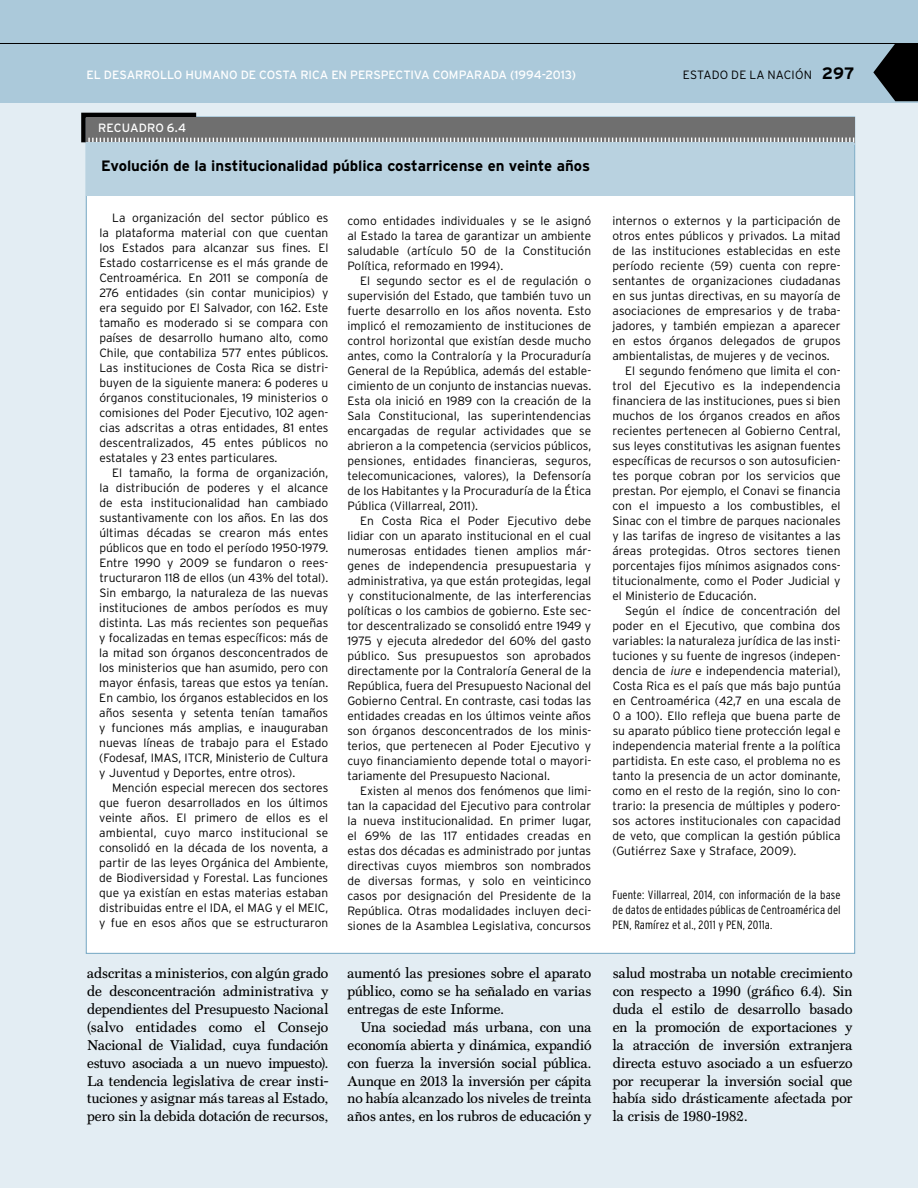
<style>
.page{position:relative;width:918px;height:1188px;background:#e3edf3}
.page>*{position:absolute;margin:0;border:0;box-sizing:border-box;transform-origin:0 0}
.t1{font:700 15px "Interstate";letter-spacing:-.005em;color:#000}
.t2{font:14.25px/18px "Scotch Text";color:#000;text-align:justify}
.t3{font:300 12px/15px "Interstate";color:#000;text-align:justify}
.t4{font:300 condensed 12px/15px "Interstate";letter-spacing:.01em;color:#000;text-align:justify}
.t5{font:12px "Interstate";letter-spacing:-.01em;color:#fff}
.t6{font:12px "Interstate";letter-spacing:.01em;color:#fff}
.s1{font-weight:700;font-size:16.5px}
.s2{font-style:italic}
</style>
<div class="page">
<div style="left:0;top:0;width:918px;height:102px;background:#abc9da"></div>
<hr style="left:0;top:43px;width:918px;height:1px;background:#000">
<svg style="left:873px;top:44px;width:45px;height:57px"></svg>
<div style="left:86px;top:117px;width:769px;height:837px;background:#fff;border:1px solid #73a6c2"></div>
<svg style="left:81px;top:112px;width:774px;height:35px"></svg>
<div style="left:87px;top:142px;width:767px;height:54px;background:#b9d2e0"></div>
<p class="t5" style="left:87px;top:68px;width:491px">EL DESARROLLO HUMANO DE COSTA RICA EN PERSPECTIVA COMPARADA (1994-2013)</p>
<p class="t3" style="left:683px;top:67px;width:173px">ESTADO DE LA NACIÓN <span class="s1">297</span></p>
<p class="t6" style="left:98px;top:121px;width:90px">RECUADRO 6.4</p>
<p class="t1" style="left:101px;top:157px;width:490px">Evolución de la institucionalidad pública costarricense en veinte años</p>
<p class="t3" style="left:99px;top:211px;width:231px;text-indent:13px">La organización del sector público es la plataforma material con que cuentan los Estados para alcanzar sus fines. El Estado costarricense es el más grande de Centroamérica. En 2011 se componía de 276 entidades (sin contar municipios) y era seguido por El Salvador, con 162. Este tamaño es moderado si se compara con países de desarrollo humano alto, como Chile, que contabiliza 577 entes públicos.<br>Las instituciones de Costa Rica se distri&shy;buyen de la siguiente manera: 6 poderes u órganos constitucionales, 19 ministerios o comisiones del Poder Ejecutivo, 102 agen&shy;cias adscritas a otras entidades, 81 entes descentralizados, 45 entes públicos no estatales y 23 entes particulares.</p>
<p class="t3" style="left:99px;top:466px;width:231px;text-indent:13px">El tamaño, la forma de organización, la distribución de poderes y el alcance de esta institucionalidad han cambiado sustantivamente con los años. En las dos últimas décadas se crearon más entes públicos que en todo el período 1950-1979.<br>Entre 1990 y 2009 se fundaron o rees&shy;tructuraron 118 de ellos (un 43% del total).<br>Sin embargo, la naturaleza de las nuevas instituciones de ambos períodos es muy distinta. Las más recientes son pequeñas y focalizadas en temas específicos: más de la mitad son órganos desconcentrados de los ministerios que han asumido, pero con mayor énfasis, tareas que estos ya tenían.<br>En cambio, los órganos establecidos en los años sesenta y setenta tenían tamaños y funciones más amplias, e inauguraban nuevas líneas de trabajo para el Estado (Fodesaf, IMAS, ITCR, Ministerio de Cultura y Juventud y Deportes, entre otros).</p>
<p class="t3" style="left:99px;top:781px;width:231px;text-indent:13px">Mención especial merecen dos sectores que fueron desarrollados en los últimos veinte años. El primero de ellos es el ambiental, cuyo marco institucional se consolidó en la década de los noventa, a partir de las leyes Orgánica del Ambiente, de Biodiversidad y Forestal. Las funciones que ya existían en estas materias estaban distribuidas entre el IDA, el MAG y el MEIC, y fue en esos años que se estructuraron</p>
<p class="t3" style="left:347px;top:213px;width:245px">como entidades individuales y se le asignó al Estado la tarea de garantizar un ambiente saludable (artículo 50 de la Constitución Política, reformado en 1994).</p>
<p class="t3" style="left:347px;top:273px;width:245px;text-indent:13px">El segundo sector es el de regulación o supervisión del Estado, que también tuvo un fuerte desarrollo en los años noventa. Esto implicó el remozamiento de instituciones de control horizontal que existían desde mucho antes, como la Contraloría y la Procuraduría General de la República, además del estable&shy;cimiento de un conjunto de instancias nuevas.<br>Esta ola inició en 1989 con la creación de la Sala Constitucional, las superintendencias encargadas de regular actividades que se abrieron a la competencia (servicios públicos, pensiones, entidades financieras, seguros, telecomunicaciones, valores), la Defensoría de los Habitantes y la Procuraduría de la Ética Pública (Villarreal, 2011).</p>
<p class="t3" style="left:347px;top:513px;width:245px;text-indent:13px">En Costa Rica el Poder Ejecutivo debe lidiar con un aparato institucional en el cual numerosas entidades tienen amplios már&shy;genes de independencia presupuestaria y administrativa, ya que están protegidas, legal y constitucionalmente, de las interferencias políticas o los cambios de gobierno. Este sec&shy;tor descentralizado se consolidó entre 1949 y 1975 y ejecuta alrededor del 60% del gasto público. Sus presupuestos son aprobados directamente por la Contraloría General de la República, fuera del Presupuesto Nacional del Gobierno Central. En contraste, casi todas las entidades creadas en los últimos veinte años son órganos desconcentrados de los minis&shy;terios, que pertenecen al Poder Ejecutivo y cuyo financiamiento depende total o mayori&shy;tariamente del Presupuesto Nacional.</p>
<p class="t3" style="left:347px;top:783px;width:245px;text-indent:13px">Existen al menos dos fenómenos que limi&shy;tan la capacidad del Ejecutivo para controlar la nueva institucionalidad. En primer lugar, el 69% de las 117 entidades creadas en estas dos décadas es administrado por juntas directivas cuyos miembros son nombrados de diversas formas, y solo en veinticinco casos por designación del Presidente de la República. Otras modalidades incluyen deci&shy;siones de la Asamblea Legislativa, concursos</p>
<p class="t2" style="left:87px;top:964px;width:243px">adscritas a ministerios, con algún grado de desconcentración administrativa y dependientes del Presupuesto Nacional (salvo entidades como el Consejo Nacional de Vialidad, cuya fundación estuvo asociada a un nuevo impuesto).<br>La tendencia legislativa de crear insti&shy;tuciones y asignar más tareas al Estado, pero sin la debida dotación de recursos,</p>
<p class="t2" style="left:348px;top:964px;width:245px">aumentó las presiones sobre el aparato público, como se ha señalado en varias entregas de este Informe.</p>
<p class="t2" style="left:348px;top:1018px;width:245px;text-indent:13px">Una sociedad más urbana, con una economía abierta y dinámica, expandió con fuerza la inversión social pública.<br>Aunque en 2013 la inversión per cápita no había alcanzado los niveles de treinta años antes, en los rubros de educación y</p>
<p class="t3" style="left:613px;top:213px;width:230px">internos o externos y la participación de</p>
<p class="t3" style="left:613px;top:228px;width:230px">otros entes públicos y privados. La mitad</p>
<p class="t3" style="left:613px;top:243px;width:230px">de las instituciones establecidas en este</p>
<p class="t3" style="left:613px;top:258px;width:230px">período reciente (59) cuenta con repre-</p>
<p class="t3" style="left:613px;top:273px;width:230px">sentantes de organizaciones ciudadanas</p>
<p class="t3" style="left:613px;top:288px;width:230px">en sus juntas directivas, en su mayoría de</p>
<p class="t3" style="left:613px;top:303px;width:230px">asociaciones de empresarios y de traba-</p>
<p class="t3" style="left:613px;top:318px;width:230px">jadores, y también empiezan a aparecer</p>
<p class="t3" style="left:613px;top:333px;width:230px">en estos órganos delegados de grupos</p>
<p class="t3" style="left:613px;top:348px;width:219px">ambientalistas, de mujeres y de vecinos.</p>
<p class="t3" style="left:625px;top:363px;width:217px">El segundo fenómeno que limita el con-</p>
<p class="t3" style="left:613px;top:378px;width:230px">trol del Ejecutivo es la independencia</p>
<p class="t3" style="left:613px;top:393px;width:230px">financiera de las instituciones, pues si bien</p>
<p class="t3" style="left:612px;top:408px;width:230px">muchos de los órganos creados en años</p>
<p class="t3" style="left:612px;top:423px;width:230px">recientes pertenecen al Gobierno Central,</p>
<p class="t3" style="left:612px;top:438px;width:230px">sus leyes constitutivas les asignan fuentes</p>
<p class="t3" style="left:612px;top:453px;width:230px">específicas de recursos o son autosuficien-</p>
<p class="t3" style="left:612px;top:468px;width:230px">tes porque cobran por los servicios que</p>
<p class="t3" style="left:613px;top:483px;width:230px">prestan. Por ejemplo, el Conavi se financia</p>
<p class="t3" style="left:613px;top:498px;width:230px">con el impuesto a los combustibles, el</p>
<p class="t3" style="left:613px;top:513px;width:230px">Sinac con el timbre de parques nacionales</p>
<p class="t3" style="left:613px;top:528px;width:230px">y las tarifas de ingreso de visitantes a las</p>
<p class="t3" style="left:613px;top:543px;width:230px">áreas protegidas. Otros sectores tienen</p>
<p class="t3" style="left:612px;top:558px;width:230px">porcentajes fijos mínimos asignados cons-</p>
<p class="t3" style="left:612px;top:573px;width:230px">titucionalmente, como el Poder Judicial y</p>
<p class="t3" style="left:612px;top:588px;width:146px">el Ministerio de Educación.</p>
<p class="t3" style="left:625px;top:603px;width:217px">Según el índice de concentración del</p>
<p class="t3" style="left:612px;top:618px;width:230px">poder en el Ejecutivo, que combina dos</p>
<p class="t3" style="left:612px;top:633px;width:230px">variables: la naturaleza jurídica de las insti-</p>
<p class="t3" style="left:612px;top:648px;width:230px">tuciones y su fuente de ingresos (indepen-</p>
<p class="t3" style="left:613px;top:663px;width:230px">dencia de <span class="s2">iure</span> e independencia material),</p>
<p class="t3" style="left:613px;top:678px;width:230px">Costa Rica es el país que más bajo puntúa</p>
<p class="t3" style="left:613px;top:693px;width:230px">en Centroamérica (42,7 en una escala de</p>
<p class="t3" style="left:613px;top:708px;width:230px">0 a 100). Ello refleja que buena parte de</p>
<p class="t3" style="left:613px;top:723px;width:230px">su aparato público tiene protección legal e</p>
<p class="t3" style="left:613px;top:738px;width:230px">independencia material frente a la política</p>
<p class="t3" style="left:613px;top:753px;width:230px">partidista. En este caso, el problema no es</p>
<p class="t3" style="left:613px;top:768px;width:230px">tanto la presencia de un actor dominante,</p>
<p class="t3" style="left:613px;top:783px;width:230px">como en el resto de la región, sino lo con-</p>
<p class="t3" style="left:613px;top:798px;width:230px">trario: la presencia de múltiples y podero-</p>
<p class="t3" style="left:613px;top:813px;width:230px">sos actores institucionales con capacidad</p>
<p class="t3" style="left:613px;top:828px;width:230px">de veto, que complican la gestión pública</p>
<p class="t3" style="left:613px;top:843px;width:185px">(Gutiérrez Saxe y Straface, 2009).</p>
<p class="t4" style="left:613px;top:887px;width:230px">Fuente: Villarreal, 2014, con información de la base de datos de entidades públicas de Centroamérica del PEN, Ramírez et al., 2011 y PEN, 2011a.</p>
<p class="t2" style="left:613px;top:964px;width:241px">salud mostraba un notable crecimiento con respecto a 1990 (gráfico 6.4). Sin duda el estilo de desarrollo basado en la promoción de exportaciones y la atracción de inversión extranjera directa estuvo asociado a un esfuerzo por recuperar la inversión social que había sido drásticamente afectada por la crisis de 1980-1982.</p>
</div>
